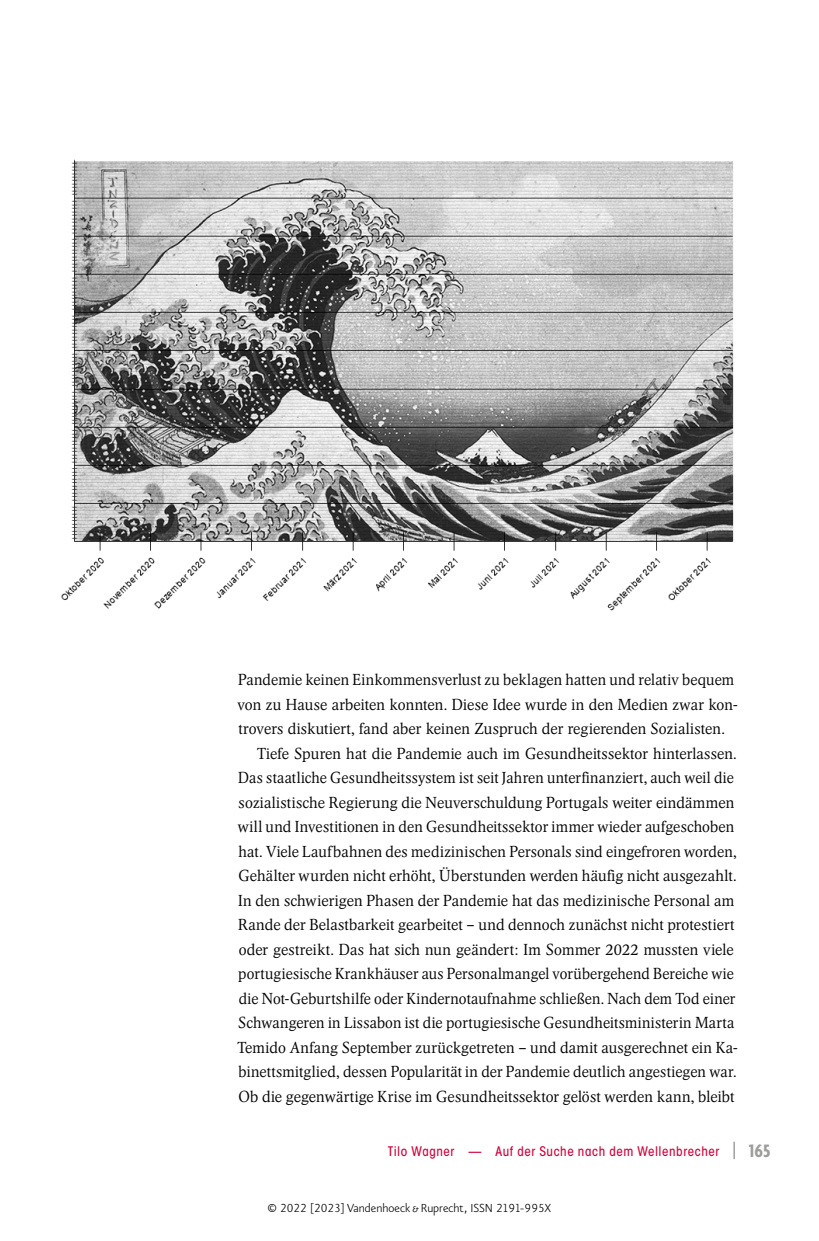
<style>
.page{position:relative;width:819px;height:1241px;background:#fff}
.page>*{position:absolute;margin:0;border:0;box-sizing:border-box;transform-origin:0 0}
.t1{font:700 condensed 19.43px "Agenda";color:#9d9d9c}
.Haupttext_mit_Einzug{font:300 15.75px/24.5px "Arena New BQ";letter-spacing:.01em;color:#000}
.t2{font:300 14px "VR Eureka Sans";color:#000}
.t3{font:500 condensed 13.12px "ITC Avant Garde Std";letter-spacing:.045em;color:#d0043c}
</style>
<div class="page">
<svg style="left:733px;top:1141px;width:1px;height:17px"></svg>
<img style="left:61px;top:159px;width:673px;height:452px">
<p class="Haupttext_mit_Einzug" style="left:237px;top:667px;width:502px">Pandemie keinen Einkommensverlust zu beklagen hatten und relativ bequem von zu Hause arbeiten konnten. Diese Idee wurde in den Medien zwar kon&shy;trovers diskutiert, fand aber keinen Zuspruch der regierenden Sozialisten.</p>
<p class="Haupttext_mit_Einzug" style="left:237px;top:741px;width:502px;text-indent:20px">Tiefe Spuren hat die Pandemie auch im Gesundheitssektor hinterlassen.<br>Das staatliche Gesundheitssystem ist seit Jahren unterfinanziert, auch weil die sozialistische Regierung die Neuverschuldung Portugals weiter eindämmen will und Investitionen in den Gesundheitssektor immer wieder aufgeschoben hat. Viele Laufbahnen des medizinischen Personals sind eingefroren worden, Gehälter wurden nicht erhöht, Überstunden werden häufig nicht ausgezahlt.<br>In den schwierigen Phasen der Pandemie hat das medizinische Personal am Rande der Belastbarkeit gearbeitet – und dennoch zunächst nicht protestiert oder gestreikt. Das hat sich nun geändert: Im Sommer 2022 mussten viele portugiesische Krankhäuser aus Personalmangel vorübergehend Bereiche wie die Not-Geburtshilfe oder Kindernotaufnahme schließen. Nach dem Tod einer Schwangeren in Lissabon ist die portugiesische Gesundheitsministerin Marta Temido Anfang September zurückgetreten – und damit ausgerechnet ein Ka&shy;binettsmitglied, dessen Popularität in der Pandemie deutlich angestiegen war.<br>Ob die gegenwärtige Krise im Gesundheitssektor gelöst werden kann, bleibt</p>
<p class="t3" style="left:387px;top:1143px;width:333px">Tilo Wagner — Auf der Suche nach dem Wellenbrecher</p>
<p class="t1" style="left:748px;top:1138px;width:23px">165</p>
<p class="t2" style="left:268px;top:1200px;width:285px">© 2022 [2023] Vandenhoeck &amp; Ruprecht, ISSN 2191-995X</p>
</div>
